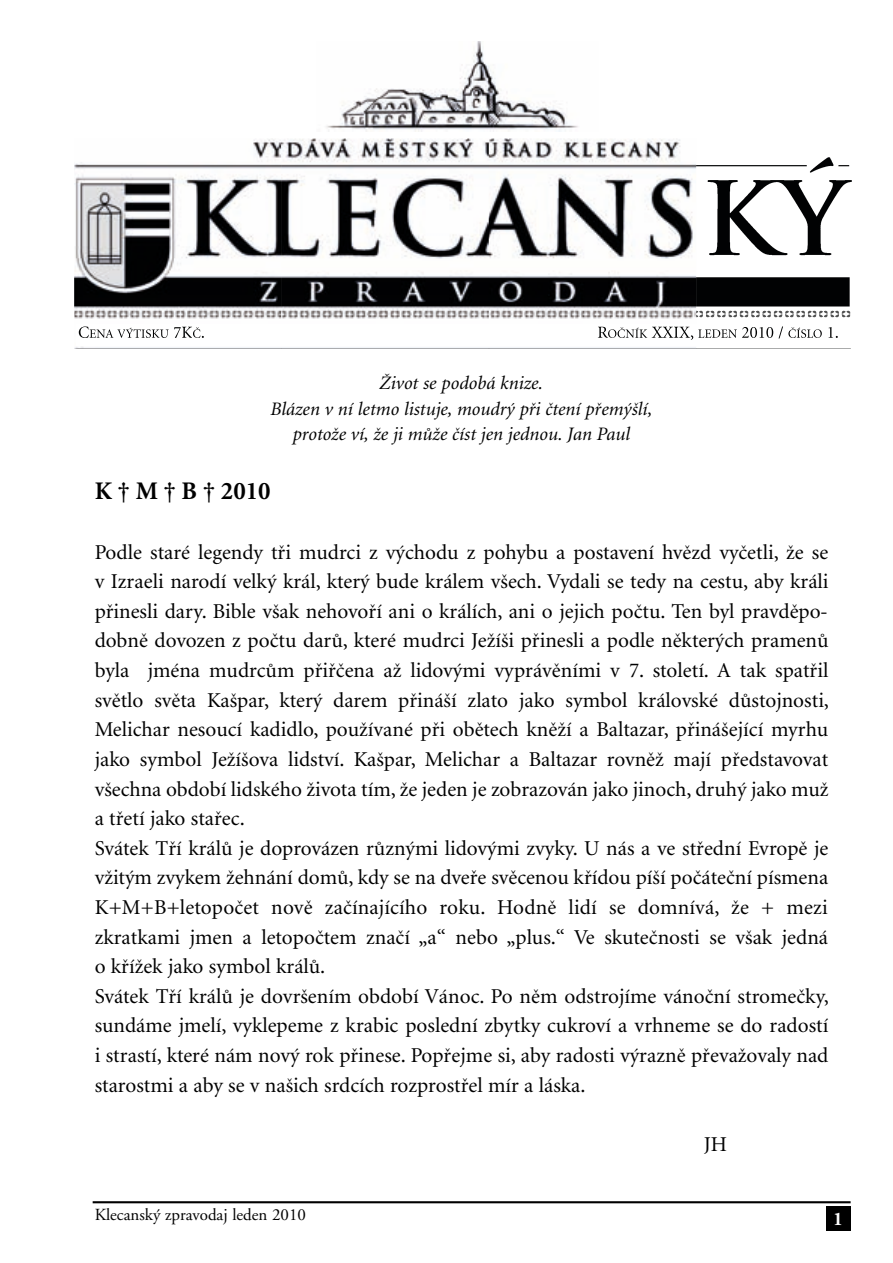
<style>
.page{position:relative;width:893px;height:1263px;background:#fff}
.page>*{position:absolute;margin:0;border:0;box-sizing:border-box;transform-origin:0 0}
.t1{font:700 25.35px "Minion CE";color:#000}
.t2{font:21.15px/29.5px "Minion CE";color:#000}
.t3{font:italic 19.05px/25.3px "Minion CE";color:#000;text-align:center}
.t4{font:700 19.05px "Adobe Garamond CE";color:#fff}
.t5{font:16.95px "Adobe Garamond CE";color:#000}
</style>
<div class="page">
<hr style="left:93px;top:1201px;width:758px;height:2px;background:#000">
<div style="left:826px;top:1206px;width:24px;height:25px;background:#000"></div>
<img style="left:326px;top:41px;width:252px;height:90px">
<img style="left:74px;top:138px;width:778px;height:211px">
<img style="left:76px;top:324px;width:768px;height:22px">
<svg style="left:79px;top:326px;width:10px;height:12px"></svg>
<img style="left:90px;top:329px;width:23px;height:9px">
<svg style="left:117px;top:328px;width:16px;height:10px"></svg>
<img style="left:134px;top:329px;width:35px;height:9px">
<img style="left:174px;top:327px;width:18px;height:11px">
<svg style="left:193px;top:327px;width:8px;height:11px"></svg>
<img style="left:202px;top:336px;width:54px;height:2px">
<svg style="left:598px;top:327px;width:27px;height:11px"></svg>
<img style="left:626px;top:328px;width:21px;height:10px">
<img style="left:652px;top:327px;width:41px;height:13px">
<img style="left:698px;top:329px;width:39px;height:9px">
<img style="left:742px;top:327px;width:31px;height:11px">
<svg style="left:778px;top:326px;width:18px;height:12px"></svg>
<img style="left:797px;top:328px;width:25px;height:10px">
<svg style="left:828px;top:327px;width:10px;height:11px"></svg>
<p class="t3" style="left:270px;top:372px;width:383px">Život se podobá knize.<br>Blázen v ní letmo listuje, moudrý při čtení přemýšlí, protože ví, že ji může číst jen jednou. Jan Paul</p>
<p class="t1" style="left:95px;top:481px;width:178px">K † M † B † 2010</p>
<p class="t2" style="left:95px;top:539px;width:736px">Podle staré legendy tři mudrci z východu z pohybu a postavení hvězd vyčetli, že se v Izraeli narodí velký král, který bude králem všech. Vydali se tedy na cestu, aby králi přinesli dary. Bible však nehovoří ani o králích, ani o jejich počtu. Ten byl pravděpo&shy;dobně dovozen z počtu darů, které mudrci Ježíši přinesli a podle některých pramenů byla jména mudrcům přiřčena až lidovými vyprávěními v 7. století. A tak spatřil světlo světa Kašpar, který darem přináší zlato jako symbol královské důstojnosti, Melichar nesoucí kadidlo, používané při obětech kněží a Baltazar, přinášející myrhu jako symbol Ježíšova lidství. Kašpar, Melichar a Baltazar rovněž mají představovat všechna období lidského života tím, že jeden je zobrazován jako jinoch, druhý jako muž a třetí jako stařec.<br>Svátek Tří králů je doprovázen různými lidovými zvyky. U nás a ve střední Evropě je vžitým zvykem žehnání domů, kdy se na dveře svěcenou křídou píší počáteční písmena K+M+B+letopočet nově začínajícího roku. Hodně lidí se domnívá, že + mezi zkratkami jmen a letopočtem značí „a“ nebo „plus.“ Ve skutečnosti se však jedná o křížek jako symbol králů.<br>Svátek Tří králů je dovršením období Vánoc. Po něm odstrojíme vánoční stromečky, sundáme jmelí, vyklepeme z krabic poslední zbytky cukroví a vrhneme se do radostí i strastí, které nám nový rok přinese. Popřejme si, aby radosti výrazně převažovaly nad starostmi a aby se v našich srdcích rozprostřel mír a láska.</p>
<p class="t2" style="left:704px;top:1131px;width:25px">JH</p>
<p class="t5" style="left:95px;top:1208px;width:213px">Klecanský zpravodaj leden 2010</p>
<p class="t4" style="left:833px;top:1211px;width:11px">1</p>
</div>
